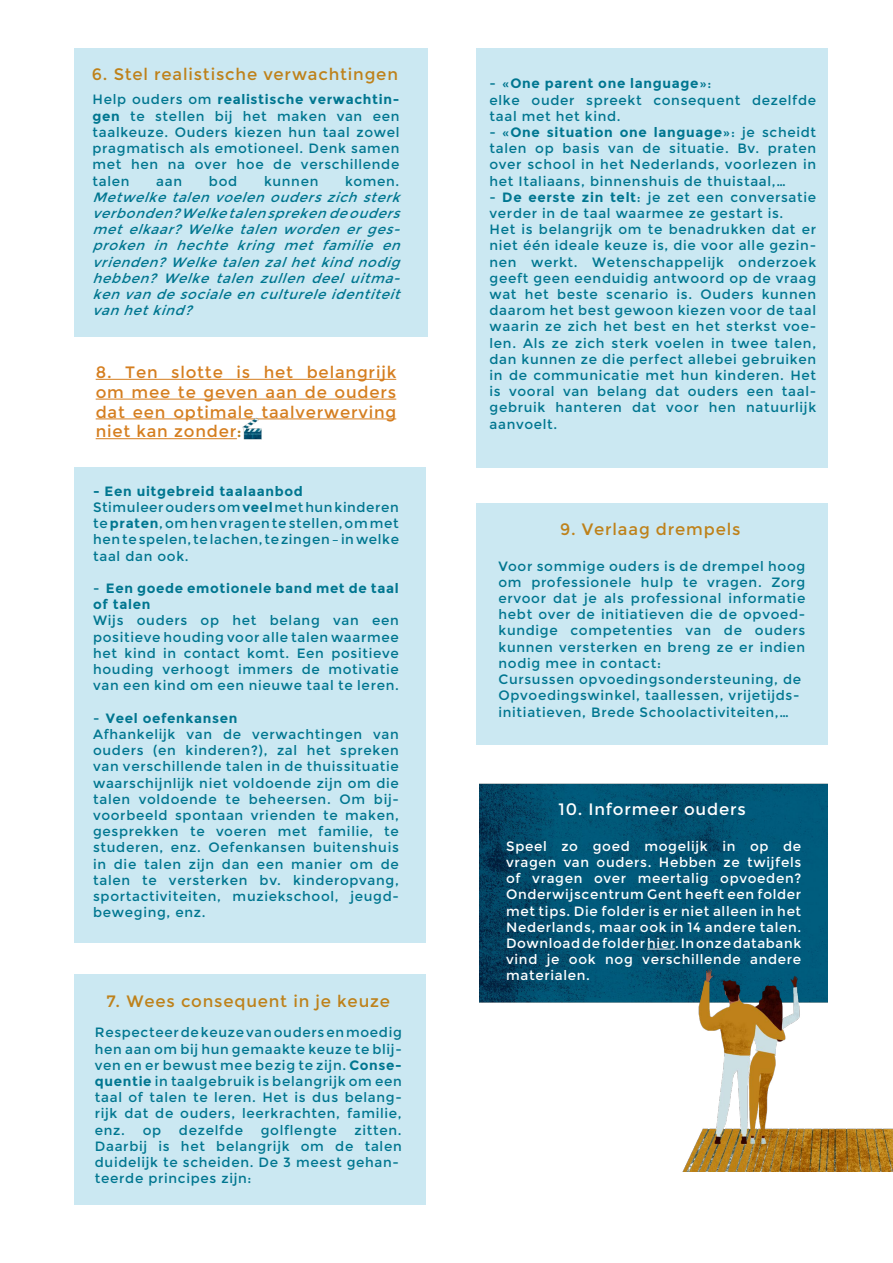
<style>
.page{position:relative;width:893px;height:1263px;background:#fff}
.page>*{position:absolute;margin:0;border:0;box-sizing:border-box;transform-origin:0 0}
.t1{font:16.5px/19.8px "Montserrat";letter-spacing:.05em;color:#d57e1f;text-align:justify}
.t2{font:16.5px "Montserrat";letter-spacing:.05em;color:#be811a}
.t3{font:16.5px "Montserrat";letter-spacing:.05em;color:#fff}
.t4{font:13.5px/16.2px "Montserrat";letter-spacing:.05em;color:#007690}
.t5{font:13.5px/16.2px "Montserrat";letter-spacing:.05em;color:#fff;text-align:justify}
.t6{font:italic 13.5px/16.2px "Montserrat";color:#007690;text-align:justify}
.t7{font:700 13.5px/16.2px "Montserrat";letter-spacing:.05em;color:#007690}
.s1{font-weight:700}
.s2{color:#be811a}
.s3{font-weight:400}
</style>
<div class="page">
<div style="left:476px;top:48px;width:352px;height:419px;background:#cbe8f2"></div>
<div style="left:74px;top:48px;width:353px;height:289px;background:#cbe8f2"></div>
<div style="left:74px;top:467px;width:351px;height:476px;background:#cbe8f2"></div>
<img style="left:480px;top:783px;width:348px;height:120px">
<div style="left:476px;top:503px;width:352px;height:242px;background:#cbe8f2"></div>
<hr style="left:96px;top:379px;width:300px;height:1px;background:#d57e1f">
<hr style="left:96px;top:399px;width:300px;height:1px;background:#d57e1f">
<hr style="left:96px;top:418px;width:300px;height:1px;background:#d57e1f">
<hr style="left:96px;top:438px;width:141px;height:1px;background:#d57e1f">
<img style="left:425px;top:903px;width:468px;height:269px">
<img style="left:239px;top:417px;width:30px;height:23px">
<div style="left:74px;top:974px;width:351px;height:231px;background:#cbe8f2"></div>
<p class="t2" style="left:92px;top:64px;width:308px">6. Stel realistische verwachtingen</p>
<p class="t4" style="left:93px;top:92px;width:308px;text-align:justify">Help ouders om <span class="s1">realistische verwachtin&shy;gen</span> te stellen bij het maken van een taalkeuze. Ouders kiezen hun taal zowel pragmatisch als emotioneel. Denk samen met hen na over hoe de verschillende talen</p>
<p class="t4" style="left:156px;top:173px;width:27px">aan</p>
<p class="t4" style="left:209px;top:173px;width:30px">bod</p>
<p class="t4" style="left:264px;top:173px;width:56px">kunnen</p>
<p class="t4" style="left:345px;top:173px;width:56px">komen.</p>
<p class="t6" style="left:93px;top:189px;width:314px">Metwelketalenvoelenouderszichsterk verbonden?Welketalensprekendeouders met elkaar? Welke talen worden er ges&shy;proken in hechte kring met familie en vrienden?Welketalenzalhetkind nodig hebben? Welke talen zullen deel uitma&shy;kenvandesocialeencultureleidentiteit vanhetkind?</p>
<p class="t1" style="left:96px;top:363px;width:302px">8. Ten slotte is het belangrijk om mee te geven aan de ouders dat een optimale taalverwerving niet kan zonder<span class="s2">:</span></p>
<p class="t4" style="left:93px;top:483px;width:307px"><span class="s1">- Een uitgebreid taalaanbod<br></span>Stimuleer ouders om <span class="s1">veel</span> met hun kinderen te <span class="s1">praten</span>, om hen vragen te stellen, om met hen te spelen, te lachen, te zingen – in welke taal dan ook.</p>
<p class="t7" style="left:93px;top:580px;width:307px"><span class="s3">-</span> Een goede emotionele band met de taal of talen</p>
<p class="t4" style="left:93px;top:613px;width:307px;text-align:justify">Wijs ouders op het belang van een positieve houding voor alle talen waarmee het kind in contact komt. Een positieve houding verhoogt immers de motivatie van een kind om een nieuwe taal te leren.</p>
<p class="t4" style="left:93px;top:710px;width:307px">- <span class="s1">Veel oefenkansen<br></span>Afhankelijk van de verwachtingen van ouders (en kinderen?), zal het spreken van verschillende talen in de thuissituatie waarschijnlijk niet voldoende zijn om die talen voldoende te beheersen. Om bij&shy;voorbeeld spontaan vrienden te maken, gesprekken te voeren met familie, te studeren, enz. Oefenkansen buitenshuis in die talen zijn dan een manier om de talen te versterken bv. kinderopvang, sportactiviteiten, muziekschool, jeugd&shy;beweging, enz.</p>
<p class="t2" style="left:107px;top:992px;width:285px">7. Wees consequent in je keuze</p>
<p class="t4" style="left:95px;top:1025px;width:308px;text-align:justify">Respecteer de keuze van ouders en moedig hen aan om bij hun gemaakte keuze te blij&shy;ven en er bewust mee bezig te zijn. <span class="s1">Conse&shy;quentie</span> in taalgebruik is belangrijk om een taal of talen te leren. Het is dus belang&shy;rijk dat de ouders, leerkrachten, familie, enz.</p>
<p class="t4" style="left:95px;top:1122px;width:308px;text-indent:260px">zitten.<br>Daarbij is het belangrijk om de talen duidelijk te scheiden. De 3 meest gehan&shy;teerde principes zijn:</p>
<p class="t4" style="left:143px;top:1122px;width:20px">op</p>
<p class="t4" style="left:179px;top:1122px;width:66px">dezelfde</p>
<p class="t4" style="left:261px;top:1122px;width:78px">golflengte</p>
<p class="t4" style="left:490px;top:76px;width:328px">- «<span class="s1">One parent one language</span>»:<br>elke ouder spreekt consequent dezelfde taal met het kind.</p>
<p class="t4" style="left:490px;top:124px;width:328px;text-align:justify">- «<span class="s1">One situation one language</span>»: je scheidt talen op basis van de situatie. Bv. praten over school in het Nederlands, voorlezen in het Italiaans, binnenshuis de thuistaal,…</p>
<p class="t4" style="left:490px;top:189px;width:328px">- <span class="s1">De eerste zin telt</span>: je zet een conversatie verder in de taal waarmee ze gestart is.<br>Het is belangrijk om te benadrukken dat er niet één ideale keuze is, die voor alle gezin&shy;nen werkt. Wetenschappelijk onderzoek geeft geen eenduidig antwoord op de vraag wat het beste scenario is. Ouders kunnen daarom het best gewoon kiezen voor de taal waarin ze zich het best en het sterkst voe&shy;len. Als ze zich sterk voelen in twee talen, dan kunnen ze die perfect allebei gebruiken in de communicatie met hun kinderen. Het is vooral van belang dat ouders een taal&shy;gebruik hanteren dat voor hen natuurlijk aanvoelt.</p>
<p class="t2" style="left:560px;top:520px;width:182px">9. Verlaag drempels</p>
<p class="t4" style="left:498px;top:558px;width:308px">Voor sommige ouders is de drempel hoog om professionele hulp te vragen. Zorg ervoor dat je als professional informatie hebt over de initiatieven die de opvoed&shy;kundige competenties van de ouders kunnen versterken en breng ze er indien nodig mee in contact:<br>Cursussen opvoedingsondersteuning, de Opvoedingswinkel, taallessen, vrijetijds&shy;initiatieven, Brede Schoolactiviteiten,…</p>
<p class="t3" style="left:559px;top:800px;width:189px">10. Informeer ouders</p>
<p class="t5" style="left:506px;top:838px;width:297px">Speel zo goed mogelijk in op de vragen van ouders. Hebben ze twijfels of vragen over meertalig opvoeden?<br>Onderwijscentrum Gent heeft een folder met tips. Die folder is er niet alleen in het Nederlands, maar ook in 14 andere talen.<br>Download de folder hier. In onze databank vind je ook nog verschillende andere materialen.</p>
</div>
